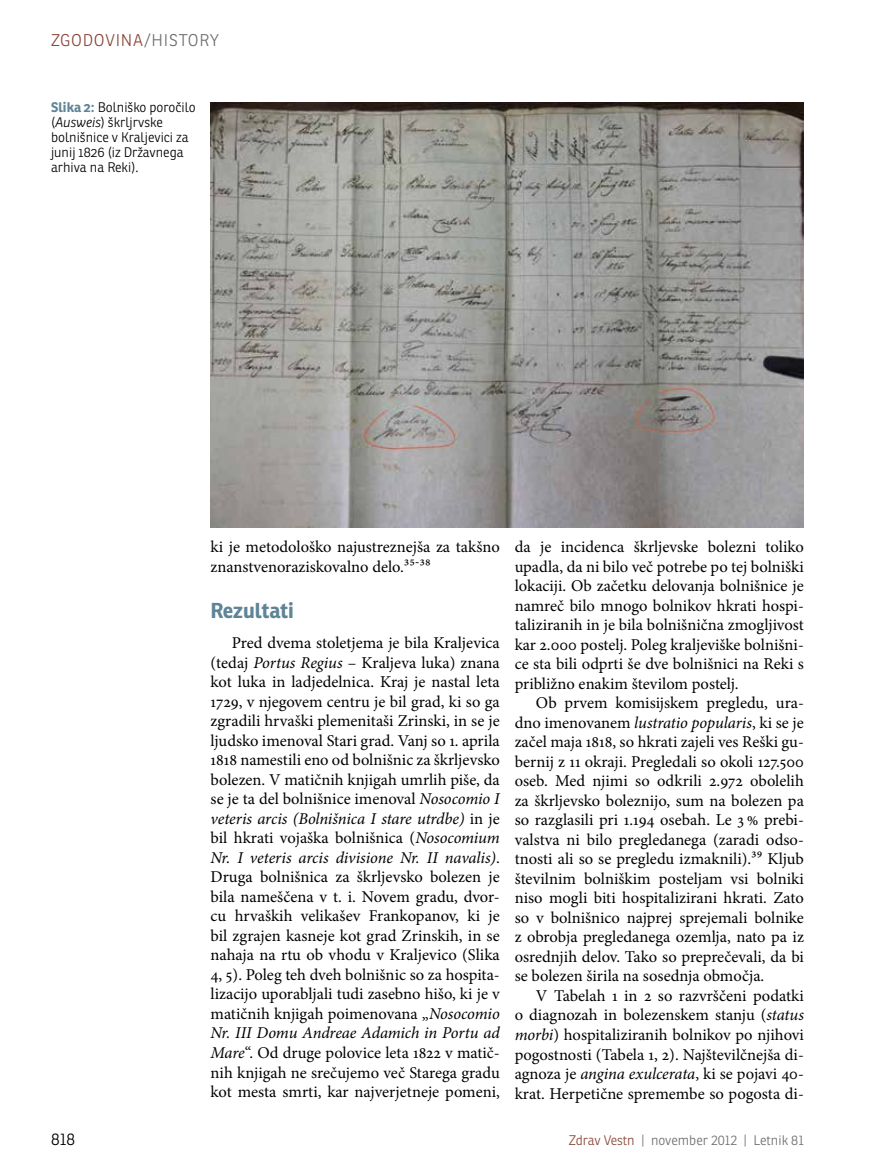
<style>
.page{position:relative;width:872px;height:1166px;background:#fff}
.page>*{position:absolute;margin:0;border:0;box-sizing:border-box;transform-origin:0 0}
.t1{font:700 21px "Ronnia";color:#5f8498}
.t2{font:16.5px/19.5px "Minion Pro";color:#000;text-align:justify}
.t3{font:300 16.5px "Ronnia";letter-spacing:.05em;color:#8a4638}
.t4{font:300 16.5px "Ronnia";color:#000}
.t5{font:300 13.5px/15px "Ronnia";color:#000}
.t6{font:300 13.5px "Ronnia";color:#6d6e71}
.s1{color:#6d6e71}
.s2{font-weight:700;color:#5f8498}
.s3{font-style:italic}
.s4{color:#8a4638}
</style>
<div class="page">
<img style="left:210px;top:102px;width:594px;height:425px">
<p class="t3" style="left:51px;top:30px;width:170px">Zgodovina<span class="s1">/History</span></p>
<p class="t5" style="left:51px;top:99px;width:146px"><span class="s2">Slika 2:</span> Bolniško poročilo (<span class="s3">Ausweis</span>) škrljrvske bolnišnice v Kraljevici za junij 1826 (iz Državnega arhiva na Reki).</p>
<p class="t2" style="left:210px;top:537px;width:291px">ki je metodološko najustreznejša za takšno znanstvenoraziskovalno delo.35-38</p>
<p class="t1" style="left:210px;top:597px;width:85px">Rezultati</p>
<p class="t2" style="left:210px;top:633px;width:291px;text-indent:21px">Pred dvema stoletjema je bila Kraljevica (tedaj <span class="s3">Portus Regius</span> – Kraljeva luka) znana kot luka in ladjedelnica. Kraj je nastal leta 1729, v njegovem centru je bil grad, ki so ga zgradili hrvaški plemenitaši Zrinski, in se je ljudsko imenoval Stari grad. Vanj so 1. aprila 1818 namestili eno od bolnišnic za škrljevsko bolezen. V matičnih knjigah umrlih piše, da se je ta del bolnišnice imenoval <span class="s3">Nosocomio I veteris arcis (Bolnišnica I stare utrdbe)</span> in je bil hkrati vojaška bolnišnica (<span class="s3">Nosocomium Nr. I veteris arcis divisione Nr. II navalis)</span>.<br>Druga bolnišnica za škrljevsko bolezen je bila nameščena v t. i. Novem gradu, dvor&shy;cu hrvaških velikašev Frankopanov, ki je bil zgrajen kasneje kot grad Zrinskih, in se nahaja na rtu ob vhodu v Kraljevico (Slika 4, 5). Poleg teh dveh bolnišnic so za hospita&shy;lizacijo uporabljali tudi zasebno hišo, ki je v matičnih knjigah poimenovana „<span class="s3">Nosocomio Nr. III Domu Andreae Adamich in Portu ad Mare</span>“. Od druge polovice leta 1822 v matič&shy;nih knjigah ne srečujemo več Starega gradu kot mesta smrti, kar najverjetneje pomeni,</p>
<p class="t2" style="left:514px;top:537px;width:291px">da je incidenca škrljevske bolezni toliko upadla, da ni bilo več potrebe po tej bolniški lokaciji. Ob začetku delovanja bolnišnice je namreč bilo mnogo bolnikov hkrati hospi&shy;taliziranih in je bila bolnišnična zmogljivost kar 2.000 postelj. Poleg kraljeviške bolnišni&shy;ce sta bili odprti še dve bolnišnici na Reki s približno enakim številom postelj.</p>
<p class="t2" style="left:514px;top:693px;width:291px;text-indent:21px">Ob prvem komisijskem pregledu, ura&shy;dno imenovanem <span class="s3">lustratio popularis</span>, ki se je začel maja 1818, so hkrati zajeli ves Reški gu&shy;bernij z 11 okraji. Pregledali so okoli 127.500 oseb. Med njimi so odkrili 2.972 obolelih za škrljevsko boleznijo, sum na bolezen pa so razglasili pri 1.194 osebah. Le 3 % prebi&shy;valstva ni bilo pregledanega (zaradi odso&shy;tnosti ali so se pregledu izmaknili).39 Kljub številnim bolniškim posteljam vsi bolniki niso mogli biti hospitalizirani hkrati. Zato so v bolnišnico najprej sprejemali bolnike z obrobja pregledanega ozemlja, nato pa iz osrednjih delov. Tako so preprečevali, da bi se bolezen širila na sosednja območja.</p>
<p class="t2" style="left:514px;top:985px;width:291px;text-indent:21px">V Tabelah 1 in 2 so razvrščeni podatki o diagnozah in bolezenskem stanju (<span class="s3">status morbi</span>) hospitaliziranih bolnikov po njihovi pogostnosti (Tabela 1, 2). Najštevilčnejša di&shy;agnoza je <span class="s3">angina exulcerata</span>, ki se pojavi 40- krat. Herpetične spremembe so pogosta di-</p>
<p class="t4" style="left:51px;top:1128px;width:26px">818</p>
<p class="t6" style="left:569px;top:1131px;width:236px"><span class="s4">Zdrav Vestn</span> | november 2012 | Letnik 81</p>
</div>
